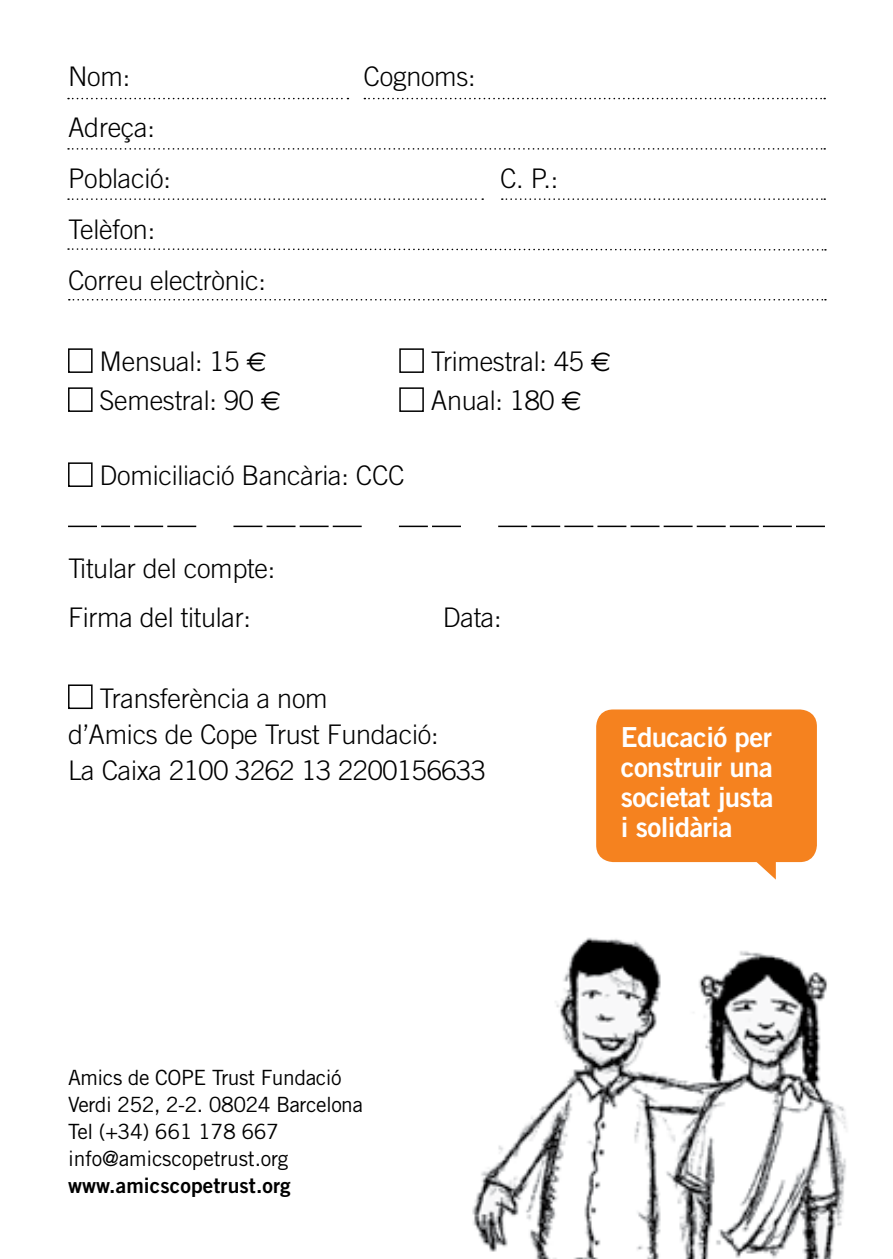
<style>
.page{position:relative;width:893px;height:1259px;background:#fff}
.page>*{position:absolute;margin:0;border:0;box-sizing:border-box;transform-origin:0 0}
.t1{font:27.6px/30px "Trade Gothic Bold Two";letter-spacing:-.02em;color:#fff;text-align:justify}
.t2{font:300 27px/51px "Trade Gothic";letter-spacing:-.01em;color:#000}
.t3{font:21px/27px "Trade Gothic";letter-spacing:-.02em;color:#000}
.t4{font:21px "Trade Gothic Bold Two";letter-spacing:.005em;color:#000}
.s1{font-family:"Euro Sans";font-weight:400}
</style>
<div class="page">
<div style="left:596px;top:709px;width:221px;height:153px;background:#f5821f;border-radius:17px"></div>
<svg style="left:753px;top:862px;width:23px;height:7px"></svg>
<img style="left:472px;top:869px;width:375px;height:390px">
<div style="left:68px;top:348px;width:25px;height:25px;border:2px solid #000"></div>
<div style="left:399px;top:348px;width:25px;height:25px;border:2px solid #000"></div>
<div style="left:68px;top:387px;width:25px;height:25px;border:2px solid #000"></div>
<div style="left:399px;top:387px;width:25px;height:25px;border:2px solid #000"></div>
<div style="left:68px;top:462px;width:25px;height:25px;border:2px solid #000"></div>
<div style="left:68px;top:684px;width:25px;height:25px;border:2px solid #000"></div>
<hr style="left:68px;top:525px;width:29px;height:2px;background:#000">
<hr style="left:101px;top:525px;width:29px;height:2px;background:#000">
<hr style="left:134px;top:525px;width:29px;height:2px;background:#000">
<hr style="left:167px;top:525px;width:29px;height:2px;background:#000">
<hr style="left:233px;top:525px;width:29px;height:2px;background:#000">
<hr style="left:267px;top:525px;width:29px;height:2px;background:#000">
<hr style="left:300px;top:525px;width:29px;height:2px;background:#000">
<hr style="left:333px;top:525px;width:29px;height:2px;background:#000">
<hr style="left:399px;top:525px;width:29px;height:2px;background:#000">
<hr style="left:432px;top:525px;width:29px;height:2px;background:#000">
<hr style="left:498px;top:525px;width:29px;height:2px;background:#000">
<hr style="left:531px;top:525px;width:29px;height:2px;background:#000">
<hr style="left:564px;top:525px;width:29px;height:2px;background:#000">
<hr style="left:597px;top:525px;width:29px;height:2px;background:#000">
<hr style="left:631px;top:525px;width:28px;height:2px;background:#000">
<hr style="left:664px;top:525px;width:29px;height:2px;background:#000">
<hr style="left:697px;top:525px;width:29px;height:2px;background:#000">
<hr style="left:730px;top:525px;width:29px;height:2px;background:#000">
<hr style="left:763px;top:525px;width:29px;height:2px;background:#000">
<hr style="left:796px;top:525px;width:29px;height:2px;background:#000">
<svg style="left:68px;top:98px;width:280px;height:1px"></svg>
<svg style="left:364px;top:98px;width:461px;height:1px"></svg>
<svg style="left:68px;top:148px;width:757px;height:2px"></svg>
<svg style="left:502px;top:198px;width:323px;height:2px"></svg>
<svg style="left:68px;top:198px;width:415px;height:2px"></svg>
<svg style="left:68px;top:248px;width:758px;height:2px"></svg>
<svg style="left:69px;top:299px;width:757px;height:1px"></svg>
<p class="t2" style="left:68px;top:51px;width:64px">Nom:</p>
<p class="t2" style="left:364px;top:51px;width:114px">Cognoms:</p>
<p class="t2" style="left:68px;top:102px;width:104px">Adreça:<br>Població:</p>
<p class="t2" style="left:68px;top:204px;width:199px">Telèfon:<br>Correu electrònic:</p>
<p class="t2" style="left:500px;top:153px;width:60px">C. P.:</p>
<p class="t2" style="left:100px;top:336px;width:169px">Mensual: 15 <span class="s1">E</span></p>
<p class="t2" style="left:431px;top:336px;width:182px">Trimestral: 45 <span class="s1">E</span></p>
<p class="t2" style="left:100px;top:375px;width:183px">Semestral: 90 <span class="s1">E</span></p>
<p class="t2" style="left:431px;top:375px;width:152px">Anual: 180 <span class="s1">E</span></p>
<p class="t2" style="left:100px;top:450px;width:289px">Domiciliació Bancària: Ccc</p>
<p class="t2" style="left:68px;top:544px;width:209px;line-height:48px">Titular del compte:<br>Firma del titular:</p>
<p class="t2" style="left:443px;top:591px;width:60px">Data:</p>
<p class="t2" style="left:68px;top:679px;width:419px;line-height:36px;text-indent:32px">Transferència a nom<br>d’Amics de Cope Trust Fundació:<br>La Caixa 2100 3262 13 2200156633</p>
<p class="t1" style="left:621px;top:722px;width:155px">Educació per construir una societat justa i solidària</p>
<p class="t3" style="left:68px;top:1063px;width:296px">Amics de COPE Trust Fundació<br>Verdi 252, 2-2. 08024 Barcelona<br>Tel (+34) 661 178 667 info@amicscopetrust.org</p>
<p class="t4" style="left:68px;top:1172px;width:224px">www.amicscopetrust.org</p>
</div>
